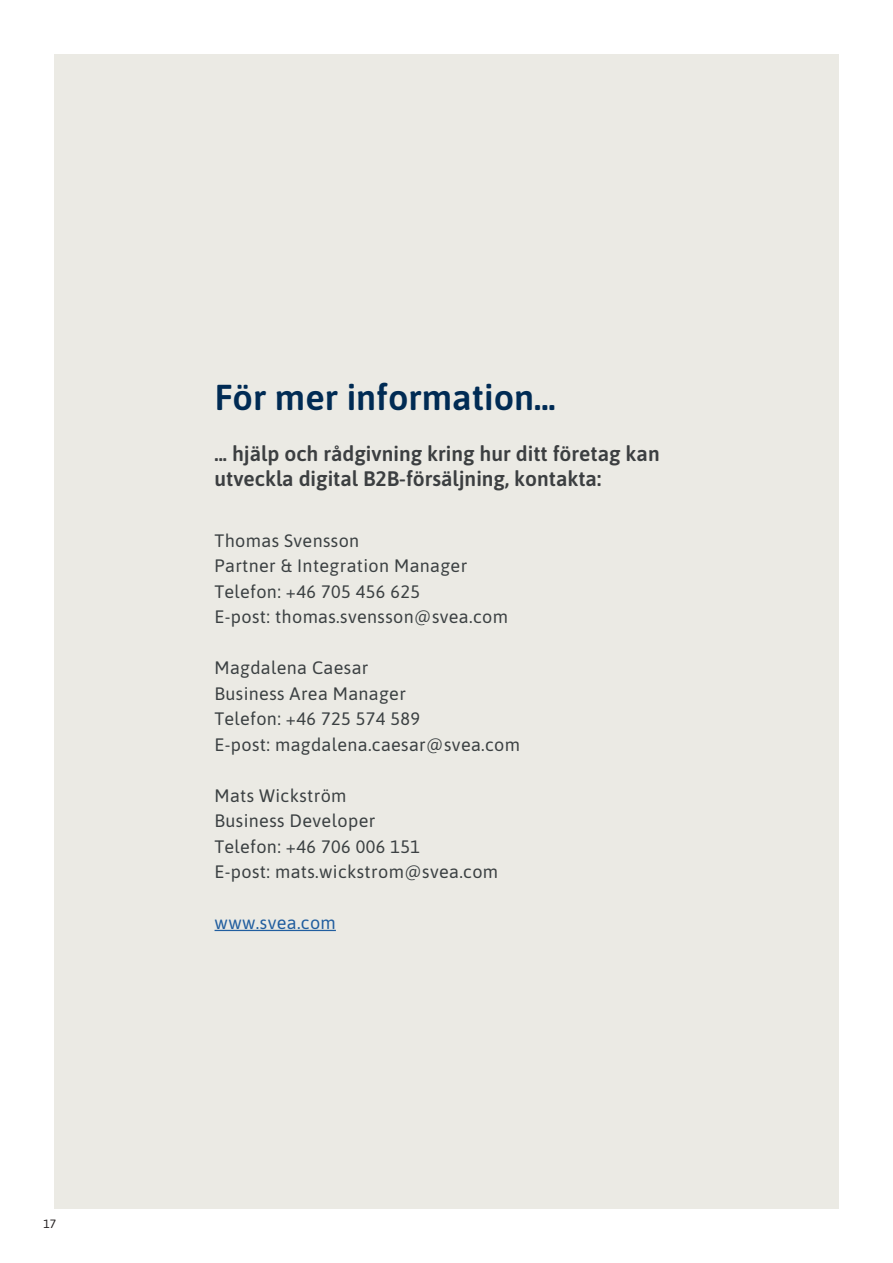
<style>
.page{position:relative;width:893px;height:1263px;background:#fff}
.page>*{position:absolute;margin:0;border:0;box-sizing:border-box;transform-origin:0 0}
.t1{font:600 36px "Asap";color:#002b54}
.t2{font:600 21px/25.2px "Asap";color:#3c3f41}
.t3{font:18px/25.5px "Asap";letter-spacing:.02em;color:#3b4042}
.t4{font:18px "Asap";letter-spacing:.02em;color:#215e9f}
.t5{font:12px "Asap";color:#231f20}
</style>
<div class="page">
<div style="left:54px;top:54px;width:785px;height:1155px;background:#ebeae4"></div>
<hr style="left:215px;top:930px;width:121px;height:1px;background:#215e9f">
<p class="t5" style="left:43px;top:1216px;width:14px">17</p>
<h1 class="t1" style="left:215px;top:372px;width:343px">För mer information...</h1>
<p class="t2" style="left:215px;top:440px;width:447px">... hjälp och rådgivning kring hur ditt företag kan utveckla digital B2B-försäljning, kontakta:</p>
<p class="t3" style="left:215px;top:527px;width:295px">Thomas Svensson<br>Partner &amp; Integration Manager<br>Telefon: +46 705 456 625<br>E-post: thomas.svensson@svea.com</p>
<p class="t3" style="left:215px;top:654px;width:307px">Magdalena Caesar<br>Business Area Manager<br>Telefon: +46 725 574 589<br>E-post: magdalena.caesar@svea.com</p>
<p class="t3" style="left:215px;top:782px;width:285px">Mats Wickström<br>Business Developer<br>Telefon: +46 706 006 151<br>E-post: mats.wickstrom@svea.com</p>
<p class="t4" style="left:215px;top:911px;width:123px">www.svea.com</p>
</div>
